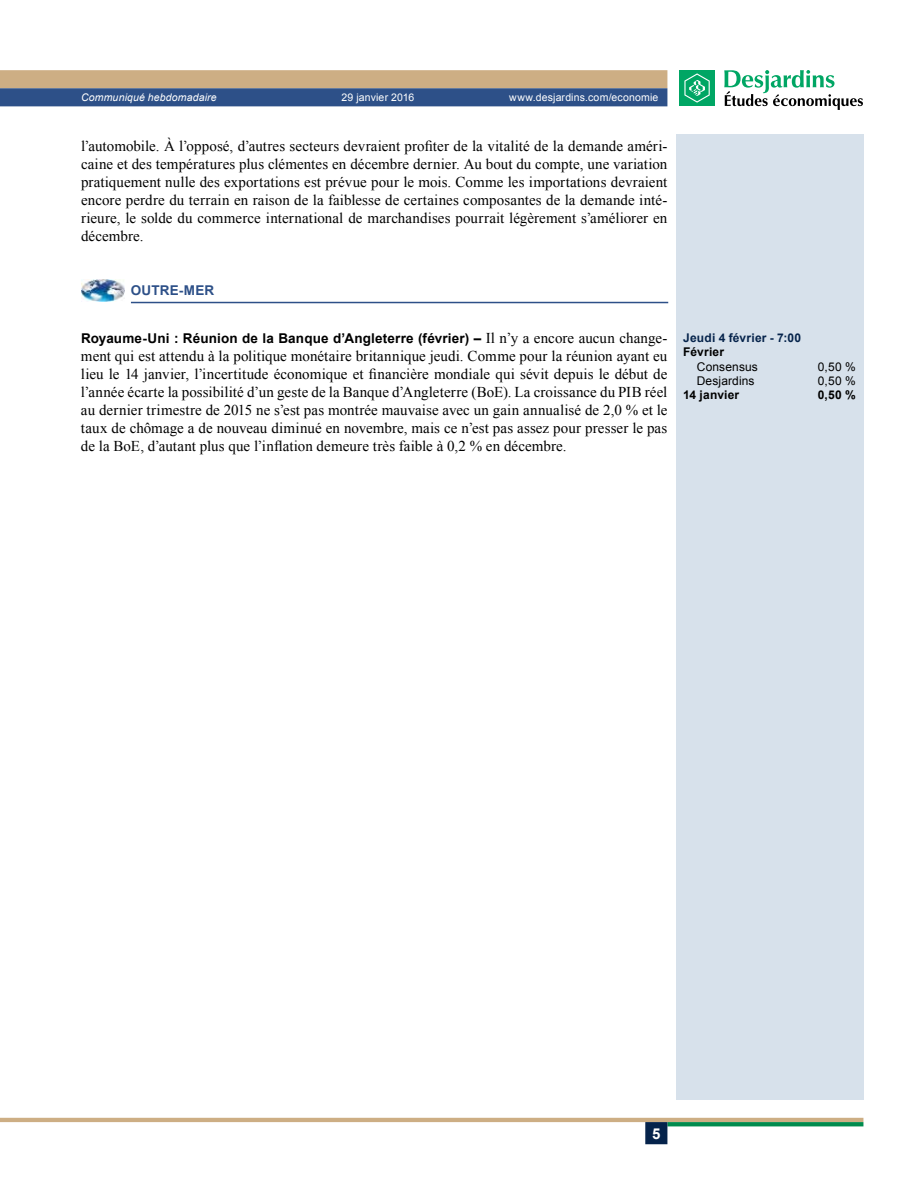
<style>
.page{position:relative;width:918px;height:1188px;background:#fff}
.page>*{position:absolute;margin:0;border:0;box-sizing:border-box;transform-origin:0 0}
.t1{font:15px/18px "Times New Roman";letter-spacing:.005em;color:#000;text-align:justify}
.t2{font:700 15px "Arial";color:#fff}
.t3{font:700 13.5px "Arial";letter-spacing:.015em;color:#000}
.t4{font:700 13.5px "Arial";letter-spacing:.015em;color:#2d5088}
.t5{font:12px "Arial";letter-spacing:.01em;color:#000}
.t6{font:700 12px "Arial";letter-spacing:.02em;color:#000}
.t7{font:700 12px "Arial";letter-spacing:.02em;color:#05234b}
.t8{font:10.5px "Arial";letter-spacing:.015em;color:#fff}
.t9{font:italic 10.5px "Arial";letter-spacing:.015em;color:#fff}
.s1{font-family:"Times New Roman";font-weight:400;font-size:15px}
</style>
<div class="page">
<svg style="left:0;top:70px;width:667px;height:36px;background:#7e8087"></svg>
<hr style="left:0;top:1118px;width:863px;height:4px;background:#cdae84">
<svg style="left:667px;top:1122px;width:196px;height:4px"></svg>
<div style="left:645px;top:1122px;width:22px;height:22px;background:#05234b;border:2px solid #05234b"></div>
<div style="left:679px;top:70px;width:36px;height:36px;background:#00a664"></div>
<svg style="left:684px;top:73px;width:26px;height:30px"></svg>
<svg style="left:724px;top:70px;width:139px;height:40px"></svg>
<hr style="left:131px;top:302px;width:537px;height:1px;background:#2d5088">
<img style="left:81px;top:280px;width:43px;height:21px">
<div style="left:676px;top:134px;width:187px;height:966px;background:#d7e1eb"></div>
<p class="t9" style="left:81px;top:91px;width:137px">Communiqué hebdomadaire</p>
<p class="t8" style="left:342px;top:91px;width:74px">29 janvier 2016</p>
<p class="t8" style="left:509px;top:91px;width:151px">www.desjardins.com/economie</p>
<p class="t1" style="left:81px;top:137px;width:588px">l’automobile. À l’opposé, d’autres secteurs devraient profiter de la vitalité de la demande améri&shy;caine et des températures plus clémentes en décembre dernier. Au bout du compte, une variation pratiquement nulle des exportations est prévue pour le mois. Comme les importations devraient encore perdre du terrain en raison de la faiblesse de certaines composantes de la demande inté&shy;rieure, le solde du commerce international de marchandises pourrait légèrement s’améliorer en décembre.</p>
<p class="t4" style="left:131px;top:281px;width:85px">Outre-mer</p>
<p class="t3" style="left:81px;top:329px;width:588px">Royaume‑U ni : Réunion de la Banque d’Angleterre (février) – <span class="s1">Il n’y a encore aucun change-</span></p>
<p class="t1" style="left:81px;top:346px;width:588px">ment qui est attendu à la politique monétaire britannique jeudi. Comme pour la réunion ayant eu lieu le 14 janvier, l’incertitude économique et financière mondiale qui sévit depuis le début de l’année écarte la possibilité d’un geste de la Banque d’Angleterre (BoE). La croissance du PIB réel au dernier trimestre de 2015 ne s’est pas montrée mauvaise avec un gain annualisé de 2,0 % et le taux de chômage a de nouveau diminué en novembre, mais ce n’est pas assez pour presser le pas de la BoE, d’autant plus que l’inflation demeure très faible à 0,2 % en décembre.</p>
<p class="t7" style="left:683px;top:330px;width:119px">Jeudi 4 février - 7:00</p>
<p class="t6" style="left:683px;top:344px;width:43px">Février</p>
<p class="t5" style="left:697px;top:359px;width:63px">Consensus</p>
<p class="t5" style="left:818px;top:359px;width:39px">0,50 %</p>
<p class="t5" style="left:697px;top:373px;width:59px">Desjardins</p>
<p class="t5" style="left:818px;top:373px;width:39px">0,50 %</p>
<p class="t6" style="left:683px;top:387px;width:58px">14 janvier</p>
<p class="t6" style="left:818px;top:387px;width:39px">0,50 %</p>
<p class="t2" style="left:652px;top:1123px;width:10px">5</p>
</div>
